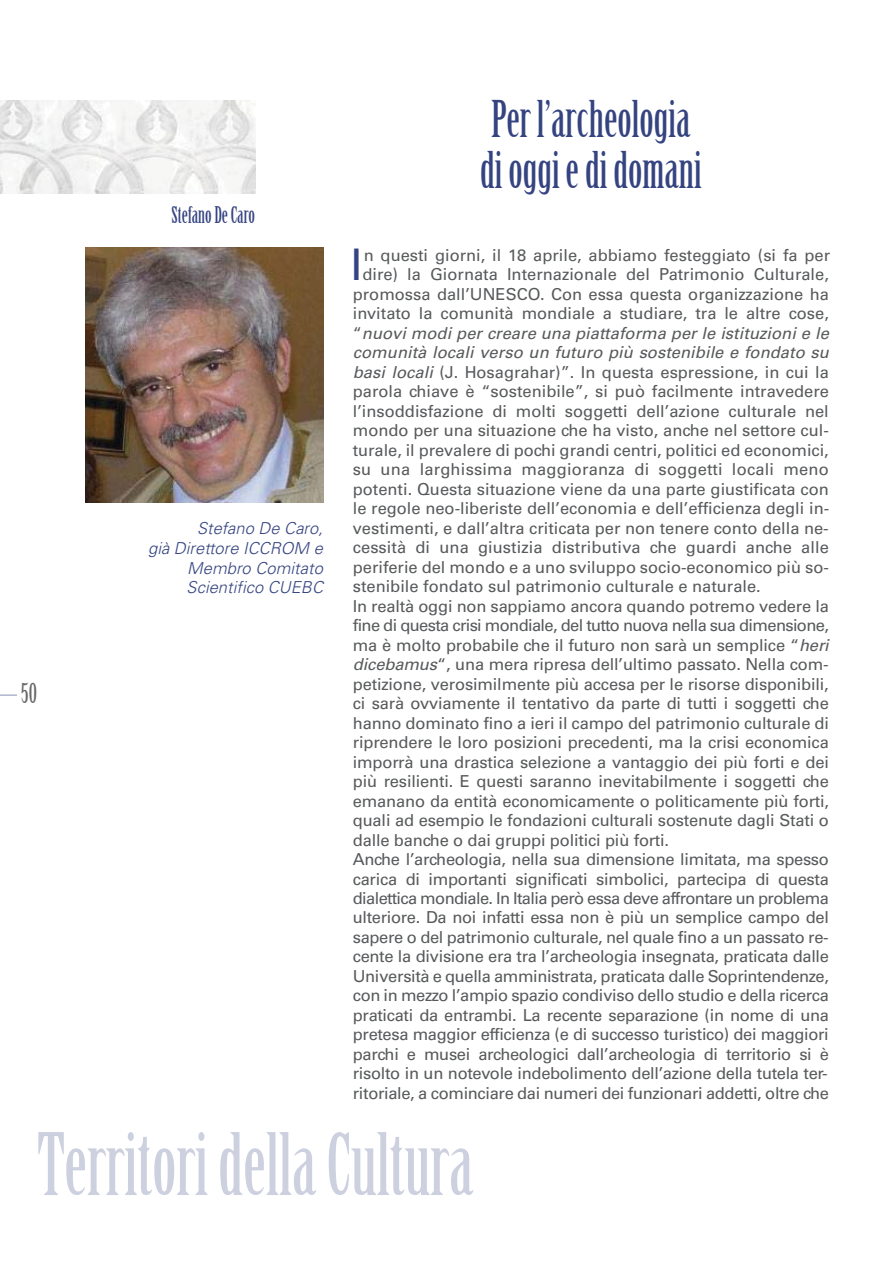
<style>
.page{position:relative;width:893px;height:1263px;background:#fff}
.page>*{position:absolute;margin:0;border:0;box-sizing:border-box;transform-origin:0 0}
.t1{font:84px "Birch Std";color:#cdd0df}
.t2{font:49.5px/51px "Birch Std";color:#354481}
.t3{font:43.5px "Univers";color:#354481}
.t4{font:27px "Birch Std";color:#686767}
.t5{font:22.5px "Birch Std";color:#354481}
.t6{font:16.5px "Univers";letter-spacing:-.01em;color:#57595b}
.t7{font:16.5px "Univers";letter-spacing:-.04em;color:#57595b}
.t8{font:italic 16.5px "Univers";letter-spacing:.005em;color:#57595b}
.t9{font:italic 300 16.5px/19.8px "Univers";letter-spacing:.005em;color:#354481;text-align:right}
.t10{font:16.5px "Univers";letter-spacing:.01em;color:#57595b}
.s1{font-style:normal}
.s2{font-style:italic}
</style>
<div class="page">
<svg style="left:0;top:694px;width:17px;height:2px"></svg>
<img style="left:0;top:100px;width:255px;height:94px">
<img style="left:85px;top:247px;width:238px;height:255px">
<h3 class="t4" style="left:21px;top:681px;width:17px">50</h3>
<h3 class="t5" style="left:172px;top:206px;width:85px">Stefano De Caro</h3>
<p class="t9" style="left:148px;top:520px;width:176px">Stefano De Caro,<br>già Direttore ICCROM e<br>Membro Comitato<br>Scientifico CUEBC</p>
<h2 class="t2" style="left:480px;top:95px;width:223px">Per l’archeologia di oggi e di domani</h2>
<h3 class="t3" style="left:350px;top:249px;width:14px">I</h3>
<p class="t6" style="left:364px;top:249px;width:468px">n questi giorni, il 18 aprile, abbiamo festeggiato (si fa per</p>
<p class="t6" style="left:362px;top:268px;width:468px">dire) la Giornata Internazionale del Patrimonio Culturale,</p>
<p class="t6" style="left:353px;top:288px;width:478px">promossa dall’UNESCO. Con essa questa organizzazione ha</p>
<p class="t6" style="left:353px;top:307px;width:478px">invitato la comunità mondiale a studiare, tra le altre cose,</p>
<p class="t8" style="left:353px;top:327px;width:477px"><span class="s1">“</span>nuovi modi per creare una piattaforma per le istituzioni e le</p>
<p class="t8" style="left:353px;top:346px;width:477px">comunità locali verso un futuro più sostenibile e fondato su</p>
<p class="t6" style="left:353px;top:366px;width:477px"><span class="s2">basi locali</span> (J. Hosagrahar)”. In questa espressione, in cui la</p>
<p class="t6" style="left:353px;top:385px;width:478px">parola chiave è “sostenibile”, si può facilmente intravedere</p>
<p class="t6" style="left:353px;top:405px;width:477px">l’insoddisfazione di molti soggetti dell’azione culturale nel</p>
<p class="t6" style="left:353px;top:424px;width:478px">mondo per una situazione che ha visto, anche nel settore cul-</p>
<p class="t6" style="left:353px;top:444px;width:477px">turale, il prevalere di pochi grandi centri, politici ed economici,</p>
<p class="t10" style="left:353px;top:463px;width:478px">su una larghissima maggioranza di soggetti locali meno</p>
<p class="t6" style="left:353px;top:483px;width:478px">potenti. Questa situazione viene da una parte giustificata con</p>
<p class="t6" style="left:353px;top:502px;width:478px">le regole neo-liberiste dell’economia e dell’efficienza degli in-</p>
<p class="t6" style="left:353px;top:522px;width:477px">vestimenti, e dall’altra criticata per non tenere conto della ne-</p>
<p class="t6" style="left:353px;top:541px;width:478px">cessità di una giustizia distributiva che guardi anche alle</p>
<p class="t6" style="left:353px;top:561px;width:478px">periferie del mondo e a uno sviluppo socio-economico più so-</p>
<p class="t6" style="left:353px;top:580px;width:409px">stenibile fondato sul patrimonio culturale e naturale.</p>
<p class="t6" style="left:353px;top:600px;width:478px">In realtà oggi non sappiamo ancora quando potremo vedere la</p>
<p class="t7" style="left:353px;top:619px;width:478px">fine di questa crisi mondiale, del tutto nuova nella sua dimensione,</p>
<p class="t6" style="left:353px;top:639px;width:477px">ma è molto probabile che il futuro non sarà un semplice “<span class="s2">heri</span></p>
<p class="t6" style="left:353px;top:658px;width:477px"><span class="s2">dicebamus</span>“, una mera ripresa dell’ultimo passato. Nella com-</p>
<p class="t6" style="left:353px;top:678px;width:477px">petizione, verosimilmente più accesa per le risorse disponibili,</p>
<p class="t6" style="left:353px;top:697px;width:478px">ci sarà ovviamente il tentativo da parte di tutti i soggetti che</p>
<p class="t6" style="left:353px;top:717px;width:478px">hanno dominato fino a ieri il campo del patrimonio culturale di</p>
<p class="t6" style="left:353px;top:736px;width:477px">riprendere le loro posizioni precedenti, ma la crisi economica</p>
<p class="t6" style="left:353px;top:756px;width:478px">imporrà una drastica selezione a vantaggio dei più forti e dei</p>
<p class="t6" style="left:353px;top:775px;width:478px">più resilienti. E questi saranno inevitabilmente i soggetti che</p>
<p class="t6" style="left:353px;top:795px;width:478px">emanano da entità economicamente o politicamente più forti,</p>
<p class="t6" style="left:353px;top:814px;width:478px">quali ad esempio le fondazioni culturali sostenute dagli Stati o</p>
<p class="t6" style="left:353px;top:834px;width:318px">dalle banche o dai gruppi politici più forti.</p>
<p class="t6" style="left:353px;top:853px;width:478px">Anche l’archeologia, nella sua dimensione limitata, ma spesso</p>
<p class="t6" style="left:353px;top:873px;width:478px">carica di importanti significati simbolici, partecipa di questa</p>
<p class="t7" style="left:353px;top:892px;width:477px">dialettica mondiale. In Italia però essa deve affrontare un problema</p>
<p class="t6" style="left:353px;top:912px;width:478px">ulteriore. Da noi infatti essa non è più un semplice campo del</p>
<p class="t6" style="left:353px;top:931px;width:477px">sapere o del patrimonio culturale, nel quale fino a un passato re-</p>
<p class="t6" style="left:353px;top:951px;width:478px">cente la divisione era tra l’archeologia insegnata, praticata dalle</p>
<p class="t6" style="left:353px;top:970px;width:477px">Università e quella amministrata, praticata dalle Soprintendenze,</p>
<p class="t6" style="left:353px;top:990px;width:477px">con in mezzo l’ampio spazio condiviso dello studio e della ricerca</p>
<p class="t6" style="left:353px;top:1009px;width:478px">praticati da entrambi. La recente separazione (in nome di una</p>
<p class="t6" style="left:353px;top:1029px;width:477px">pretesa maggior efficienza (e di successo turistico) dei maggiori</p>
<p class="t6" style="left:353px;top:1048px;width:478px">parchi e musei archeologici dall’archeologia di territorio si è</p>
<p class="t6" style="left:353px;top:1068px;width:476px">risolto in un notevole indebolimento dell’azione della tutela ter-</p>
<p class="t6" style="left:353px;top:1087px;width:478px">ritoriale, a cominciare dai numeri dei funzionari addetti, oltre che</p>
<h1 class="t1" style="left:37px;top:1129px;width:438px">Territori della Cultura</h1>
</div>
